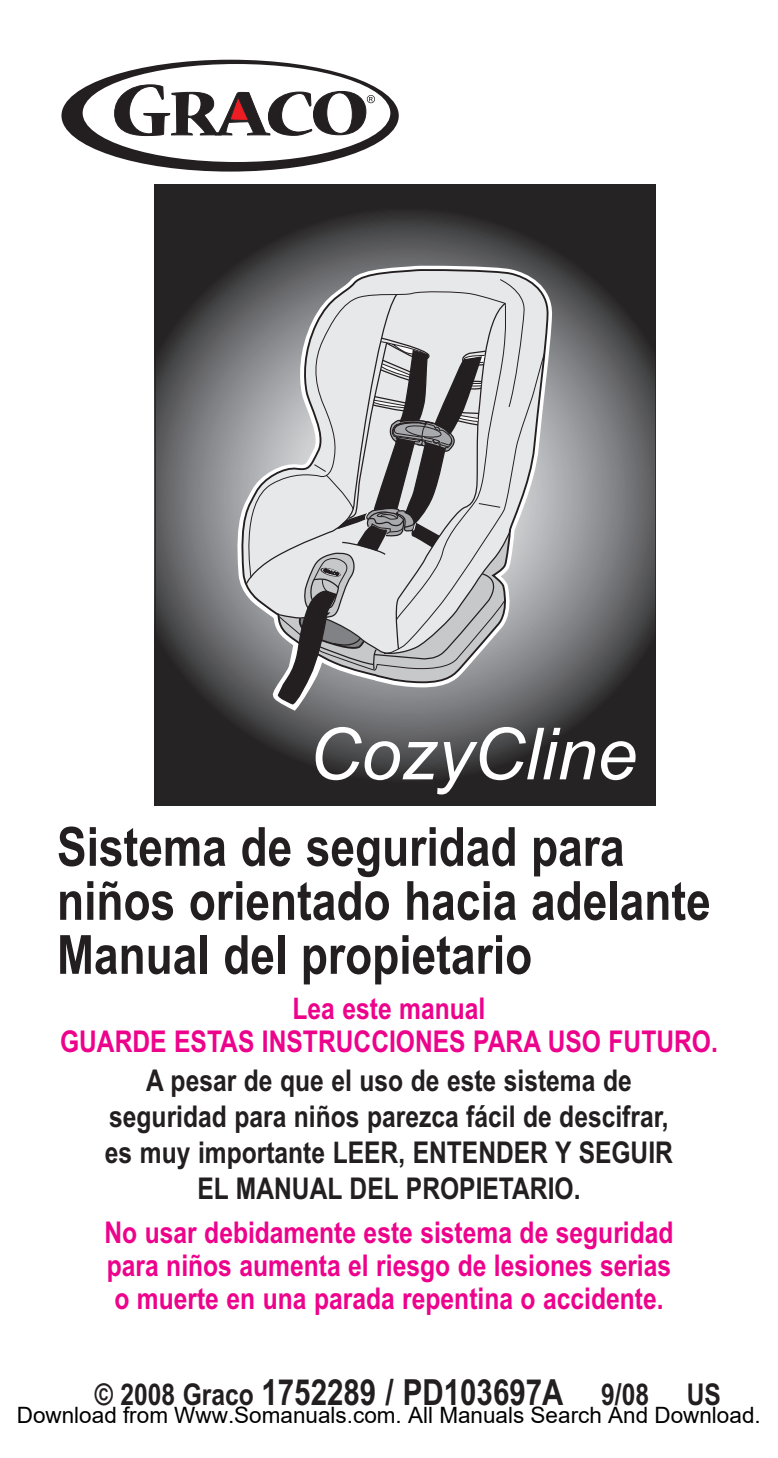
<style>
.page{position:relative;width:778px;height:1458px;background:#fff}
.page>*{position:absolute;margin:0;border:0;box-sizing:border-box;transform-origin:0 0}
.t1{font:italic 72px "Arial";color:#fff}
.t2{font:700 54px/54px "Arial Narrow";color:#231f20}
.t3{font:700 36px "Arial Narrow";color:#231f20}
.t4{font:700 30px/33px "Arial Narrow";color:#ed028c;text-align:center}
.t5{font:700 30px/36px "Arial Narrow";color:#231f20;text-align:center}
.t6{font:22.5px "Arial";color:#000}
.s1{font-size:30px}
</style>
<div class="page">
<svg style="left:155px;top:185px;width:500px;height:620px;background:#49484a"></svg>
<svg style="left:236px;top:259px;width:320px;height:434px;background:#7b7c7e"></svg>
<svg style="left:239px;top:268px;width:311px;height:417px;background:#a0a0a2"></svg>
<svg style="left:525px;top:352px;width:20px;height:302px;background:#bababd"></svg>
<svg style="left:239px;top:290px;width:6px;height:330px;background:#96979a"></svg>
<svg style="left:245px;top:279px;width:280px;height:435px;background:#b4b4b6"></svg>
<div style="left:61px;top:60px;width:338px;height:112px;background:#231f20;border-radius:50%"></div>
<div style="left:83px;top:64px;width:307px;height:98px;background:#fff;border-radius:50%"></div>
<svg style="left:114px;top:84px;width:261px;height:52px"></svg>
<h1 class="t1" style="left:309px;top:712px;width:330px">CozyCline</h1>
<h2 class="t2" style="left:57px;top:820px;width:655px">Sistema de seguridad para niños orientado hacia adelante<br>Manual del propietario</h2>
<p class="t4" style="left:60px;top:992px;width:659px">Lea este manual<br>GUARDE ESTAS INSTRUCCIONES PARA USO FUTURO.</p>
<p class="t5" style="left:105px;top:1063px;width:569px">A pesar de que el uso de este sistema de seguridad para niños parezca fácil de descifrar, es muy importante LEER, ENTENDER Y SEGUIR EL MANUAL DEL PROPIETARIO.</p>
<p class="t4" style="left:104px;top:1216px;width:570px;text-align:justify">No usar debidamente este sistema de seguridad para niños aumenta el riesgo de lesiones serias o muerte en una parada repentina o accidente.</p>
<p class="t3" style="left:95px;top:1371px;width:556px"><span class="s1">© 2008 Graco</span> 1752289 / PD103697A <span class="s1">9/08</span></p>
<p class="t5" style="left:686px;top:1376px;width:36px">US</p>
<p class="t6" style="left:17px;top:1403px;width:745px">Download from Www.Somanuals.com. All Manuals Search And Download.</p>
</div>
